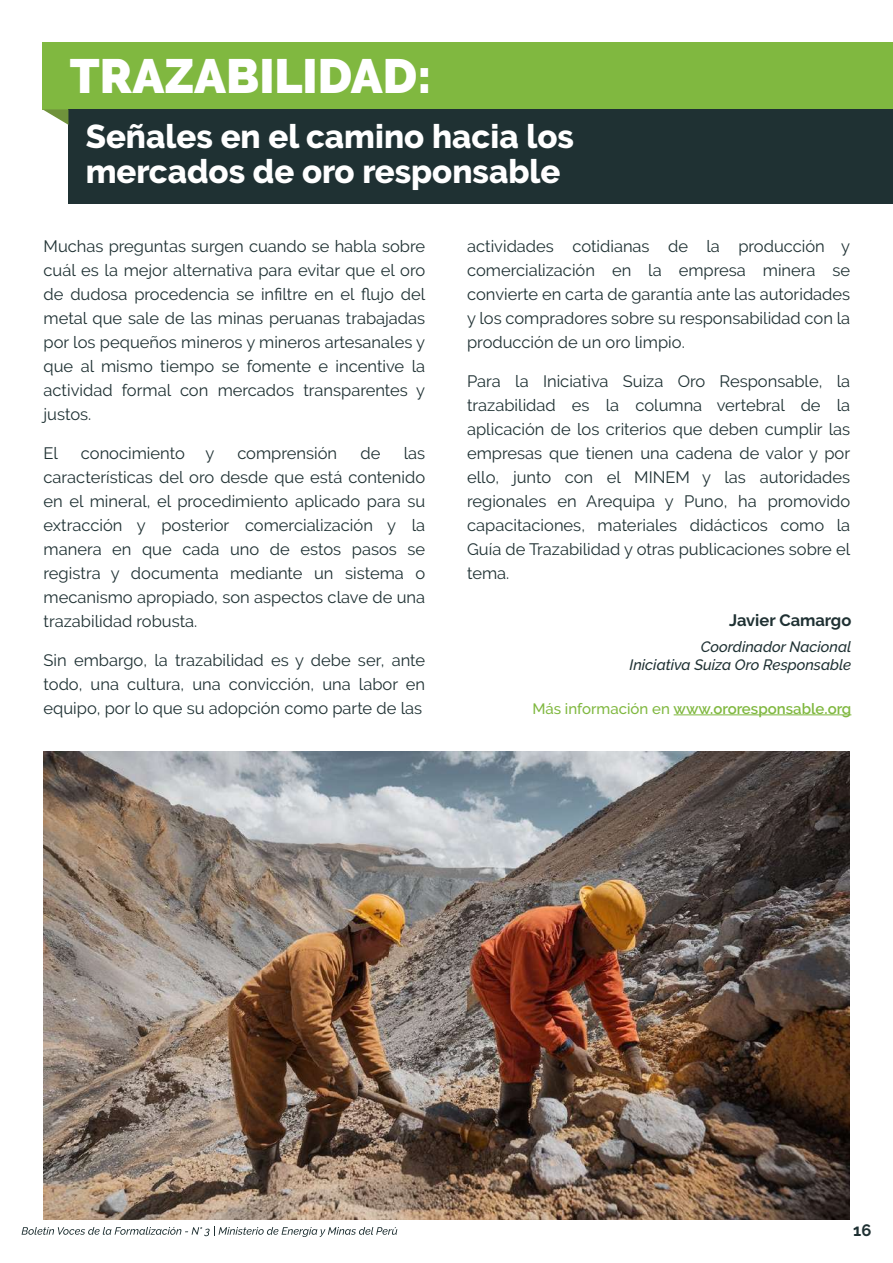
<style>
.page{position:relative;width:893px;height:1263px;background:#fff}
.page>*{position:absolute;margin:0;border:0;box-sizing:border-box;transform-origin:0 0}
.t1{font:900 48px "Raleway";color:#fff}
.t2{font:800 33px/34.5px "Raleway";color:#fff}
.t3{font:16.5px/24px "Raleway";color:#1f3133;text-align:justify}
.t4{font:700 16.5px "Raleway";color:#1f3133}
.t5{font:italic 500 15px/18px "Raleway";color:#1f3133;text-align:right}
.t6{font:600 15px "Raleway";color:#80b840}
.s1{font-weight:500}
</style>
<div class="page">
<svg style="left:22px;top:1226px;width:375px;height:11px"></svg>
<div style="left:43px;top:42px;width:850px;height:67px;background:#80b840"></div>
<div style="left:68px;top:109px;width:825px;height:95px;background:#1f3133"></div>
<svg style="left:43px;top:109px;width:25px;height:16px"></svg>
<hr style="left:674px;top:714px;width:177px;height:1px;background:#80b840">
<img style="left:43px;top:751px;width:807px;height:468px">
<h1 class="t1" style="left:70px;top:48px;width:363px">TRAZABILIDAD:</h1>
<h2 class="t2" style="left:86px;top:119px;width:490px">Señales en el camino hacia los mercados de oro responsable</h2>
<p class="t3" style="left:44px;top:234px;width:383px">Muchas preguntas surgen cuando se habla sobre cuál es la mejor alternativa para evitar que el oro de dudosa procedencia se infiltre en el flujo del metal que sale de las minas peruanas trabajadas por los pequeños mineros y mineros artesanales y que al mismo tiempo se fomente e incentive la actividad formal con mercados transparentes y justos.</p>
<p class="t3" style="left:44px;top:441px;width:16px">El</p>
<p class="t3" style="left:81px;top:441px;width:105px">conocimiento</p>
<p class="t3" style="left:206px;top:441px;width:10px">y</p>
<p class="t3" style="left:237px;top:441px;width:101px">comprensión</p>
<p class="t3" style="left:360px;top:441px;width:21px">de</p>
<p class="t3" style="left:44px;top:441px;width:383px;text-indent:360px">las características del oro desde que está contenido en el mineral, el procedimiento aplicado para su extracción y posterior comercialización y la manera en que cada uno de estos pasos se registra y documenta mediante un sistema o mecanismo apropiado, son aspectos clave de una trazabilidad robusta.</p>
<p class="t3" style="left:44px;top:648px;width:383px">Sin embargo, la trazabilidad es y debe ser, ante todo, una cultura, una convicción, una labor en equipo, por lo que su adopción como parte de las</p>
<p class="t3" style="left:467px;top:234px;width:385px">actividades cotidianas de la producción y comercialización en la empresa minera se convierte en carta de garantía ante las autoridades y los compradores sobre su responsabilidad con la producción de un oro limpio.</p>
<p class="t3" style="left:467px;top:369px;width:385px">Para la Iniciativa Suiza Oro Responsable, la trazabilidad es la columna vertebral de la aplicación de los criterios que deben cumplir las empresas que tienen una cadena de valor y por ello, junto con el MINEM y las autoridades regionales en Arequipa y Puno, ha promovido capacitaciones, materiales didácticos como la Guía de Trazabilidad y otras publicaciones sobre el tema.</p>
<p class="t4" style="left:729px;top:611px;width:124px">Javier Camargo</p>
<p class="t5" style="left:629px;top:637px;width:223px">Coordinador Nacional<br>Iniciativa Suiza Oro Responsable</p>
<p class="t6" style="left:532px;top:700px;width:320px"><span class="s1">Más información en</span> www.ororesponsable.org</p>
<p class="t4" style="left:853px;top:1220px;width:20px">16</p>
</div>
